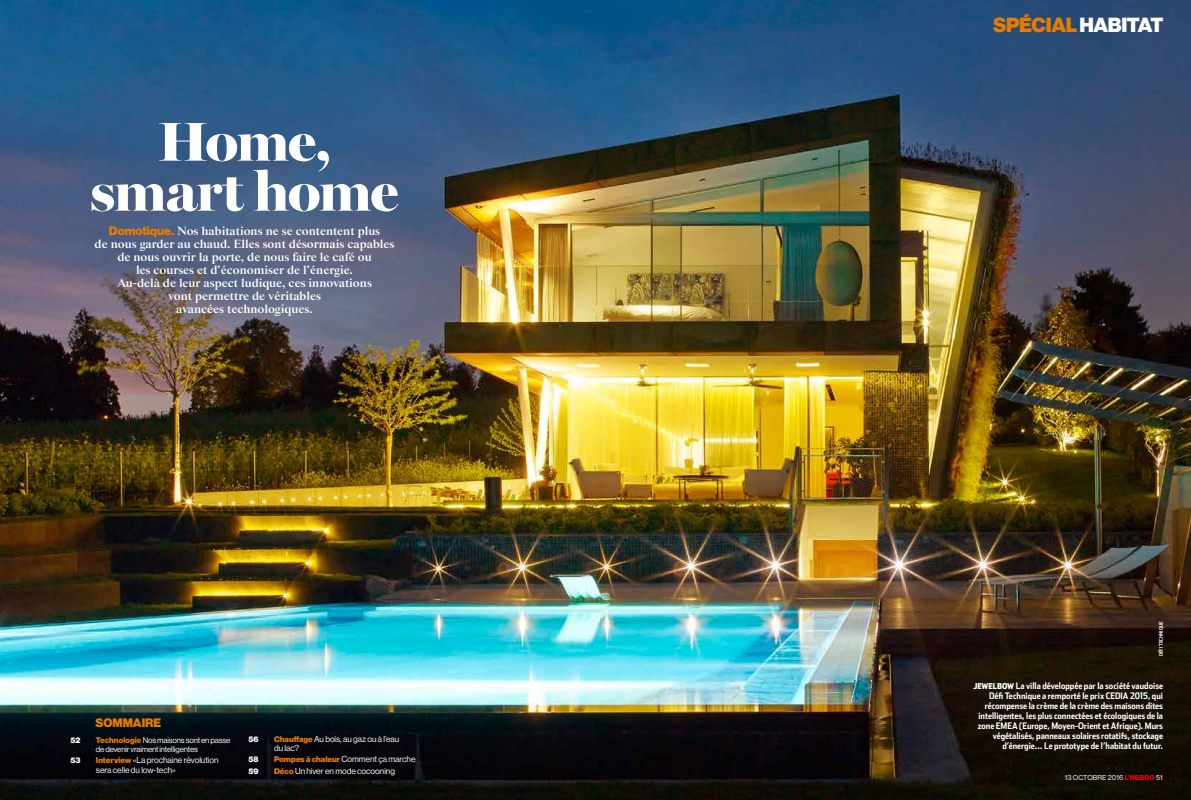
<style>
.page{position:relative;width:1191px;height:800px;background:#fff}
.page>*{position:absolute;margin:0;border:0;box-sizing:border-box;transform-origin:0 0}
.t1{font:900 55px/50px "Miller Banner";letter-spacing:-.03em;color:#fff;text-align:center}
.t2{font:20px "N Haas Grotesk DS Pro 95 Blk";letter-spacing:-.015em;color:#e77a00}
.t3{font:700 12px/13px "Starling";color:#fff;text-align:center}
.t4{font:12px "N Haas Grotesk DS Pro 95 Blk";color:#e77a00}
.t5{font:700 9px/10px "Stainless Cond";color:#fff;text-align:right}
.t6{font:8.5px/10px "N Haas Grotesk DS Pro 55 Rg";letter-spacing:-.005em;color:#fff}
.t7{font:8px/9px "N Haas Grotesk DS Pro 55 Rg";letter-spacing:-.02em;color:#fff}
.t8{font:8px "N Haas Grotesk DS Pro 95 Blk";color:#fff}
.t9{font:7px "N Haas Grotesk DS Pro 55 Rg";letter-spacing:.015em;color:#fff}
.t10{font:700 5px "Stainless Cond";color:#fff}
.s1{font-family:"N Haas Grotesk DS Pro 95 Blk";font-weight:400;color:#e77a00}
.s2{font-family:"N Haas Grotesk DS Pro 95 Blk";color:#e77a00}
.s3{font-family:"N Haas Grotesk DS Pro 95 Blk";font-size:8px;color:#e77a00}
.s4{color:#fff}
.s5{font-weight:900;font-size:8px}
.s6{font-family:"N Haas Grotesk DS Pro 95 Blk";color:#e3000b}
</style>
<div class="page">
<img style="left:0;top:0;width:1191px;height:799px">
<h1 class="t1" style="left:91px;top:116px;width:309px">Home, smart home</h1>
<p class="t3" style="left:95px;top:225px;width:301px"><span class="s1">Domotique.</span> Nos habitations ne se contentent plus<br>de nous garder au chaud. Elles sont désormais capables de nous ouvrir la porte, de nous faire le café ou<br>les courses et d’économiser de l’énergie.<br>Au-delà de leur aspect ludique, ces innovations<br>vont permettre de véritables<br>avancées technologiques.</p>
<h3 class="t4" style="left:95px;top:715px;width:67px">SOMMAIRE</h3>
<p class="t8" style="left:70px;top:735px;width:11px">52</p>
<p class="t7" style="left:96px;top:735px;width:136px"><span class="s2">Technologie</span> Nos maisons sont en passe de devenir vraiment intelligentes</p>
<p class="t8" style="left:70px;top:755px;width:12px">53</p>
<p class="t6" style="left:96px;top:755px;width:124px"><span class="s3">Interview</span> «La prochaine révolution sera celle du low-tech»</p>
<p class="t8" style="left:248px;top:734px;width:12px">56</p>
<p class="t6" style="left:274px;top:734px;width:127px;line-height:9px"><span class="s3">Chauffage</span> Au bois, au gaz ou à l’eau du lac?</p>
<p class="t8" style="left:248px;top:754px;width:11px">58</p>
<p class="t6" style="left:274px;top:754px;width:143px"><span class="s3">Pompes à chaleur</span> Comment ça marche</p>
<p class="t8" style="left:248px;top:766px;width:12px">59</p>
<p class="t6" style="left:274px;top:765px;width:122px"><span class="s3">Déco</span> Un hiver en mode cocooning</p>
<h2 class="t2" style="left:993px;top:14px;width:172px">SPÉCIAL<span class="s4">HABITAT</span></h2>
<p class="t10" style="left:1158px;top:656px;width:36px;rotate:-90deg">DÉFI TECHNIQUE</p>
<p class="t5" style="left:973px;top:680px;width:191px"><span class="s5">JEWELBOW</span> La villa développée par la société vaudoise Défi Technique a remporté le prix CEDIA 2015, qui récompense la crème de la crème des maisons dites intelligentes, les plus connectées et écologiques de la zone EMEA (Europe, Moyen-Orient et Afrique). Murs végétalisés, panneaux solaires rotatifs, stockage d’énergie… Le prototype de l’habitat du futur.</p>
<p class="t9" style="left:1064px;top:773px;width:99px">13 OCTOBRE 2016 <span class="s6">L’HEBDO</span> 51</p>
</div>
